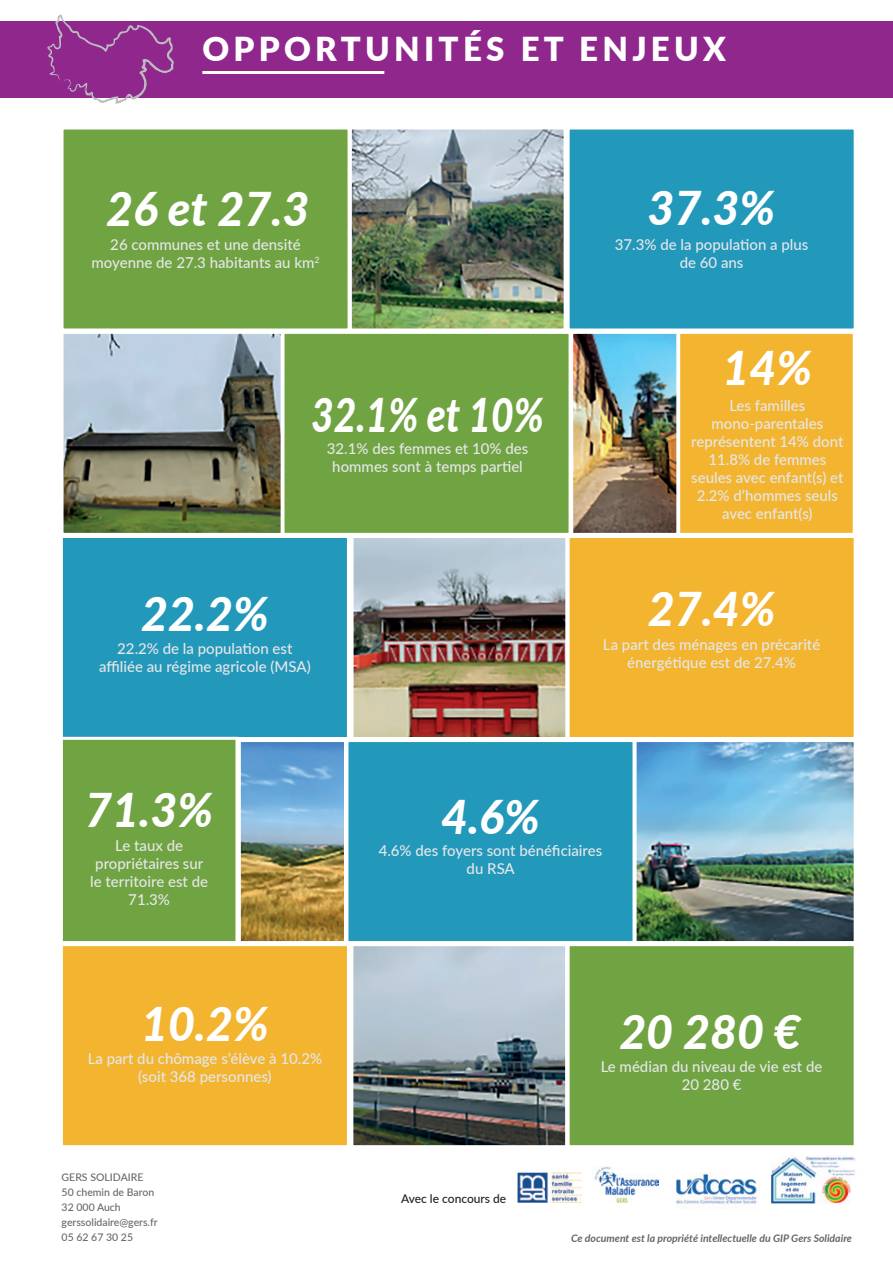
<style>
.page{position:relative;width:893px;height:1263px;background:#fff}
.page>*{position:absolute;margin:0;border:0;box-sizing:border-box;transform-origin:0 0}
.t1{font:italic 800 46.5px "Lato";color:#fff}
.t2{font:italic 800 46.5px "Lato";color:#fff;scale:.84 1}
.t3{font:900 33px "Lato";letter-spacing:.13em;color:#fff}
.t4{font:500 15px/18px "Lato";color:#e6e7e9;text-align:center}
.t5{font:500 12px "Lato";color:#231f20}
.t6{font:500 10.5px/15px "Lato";color:#646969}
.t7{font:italic 700 10.5px "Lato";color:#636768}
</style>
<div class="page">
<div style="left:0;top:21px;width:893px;height:76px;background:#90278d"></div>
<hr style="left:202px;top:71px;width:182px;height:3px;background:#fff">
<div style="left:61px;top:126px;width:290px;height:205px;background:#70a341;border:3px solid #fff"></div>
<div style="left:60px;top:535px;width:290px;height:205px;background:#2298ba;border:3px solid #fff"></div>
<div style="left:60px;top:943px;width:290px;height:205px;background:#f3b430;border:3px solid #fff"></div>
<div style="left:567px;top:126px;width:290px;height:205px;background:#2298ba;border:3px solid #fff"></div>
<div style="left:282px;top:331px;width:290px;height:205px;background:#70a341;border:3px solid #fff"></div>
<div style="left:345px;top:739px;width:290px;height:205px;background:#2298ba;border:3px solid #fff"></div>
<div style="left:567px;top:535px;width:290px;height:205px;background:#f3b430;border:3px solid #fff"></div>
<div style="left:567px;top:943px;width:290px;height:205px;background:#70a341;border:3px solid #fff"></div>
<img style="left:353px;top:130px;width:210px;height:197px">
<div style="left:349px;top:126px;width:218px;height:205px;border:3px solid #fff"></div>
<img style="left:65px;top:335px;width:215px;height:197px">
<div style="left:61px;top:331px;width:223px;height:205px;border:3px solid #fff"></div>
<img style="left:638px;top:743px;width:215px;height:197px">
<div style="left:634px;top:739px;width:223px;height:205px;border:3px solid #fff"></div>
<img style="left:355px;top:539px;width:209px;height:197px">
<div style="left:351px;top:535px;width:217px;height:205px;border:3px solid #fff"></div>
<img style="left:354px;top:947px;width:210px;height:197px">
<div style="left:350px;top:943px;width:218px;height:205px;border:3px solid #fff"></div>
<img style="left:574px;top:335px;width:101px;height:197px">
<div style="left:570px;top:331px;width:109px;height:205px;border:3px solid #fff"></div>
<img style="left:242px;top:743px;width:101px;height:197px">
<div style="left:238px;top:739px;width:109px;height:205px;border:3px solid #fff"></div>
<div style="left:677px;top:331px;width:179px;height:205px;background:#f3b430;border:3px solid #fff"></div>
<div style="left:60px;top:737px;width:178px;height:207px;background:#70a341;border:3px solid #fff"></div>
<svg style="left:47px;top:14px;width:127px;height:90px"></svg>
<img style="left:517px;top:1173px;width:64px;height:29px">
<img style="left:594px;top:1167px;width:65px;height:35px">
<img style="left:676px;top:1172px;width:81px;height:33px">
<img style="left:772px;top:1155px;width:83px;height:48px">
<h2 class="t3" style="left:202px;top:25px;width:525px">OPPORTUNITÉS ET ENJEUX</h2>
<h1 class="t1" style="left:106px;top:175px;width:205px">26 et 27.3</h1>
<h1 class="t1" style="left:647px;top:173px;width:129px">37.3%</h1>
<p class="t4" style="left:92px;top:235px;width:230px">26 communes et une densité moyenne de 27.3 habitants au km<sup>2</sup></p>
<p class="t4" style="left:615px;top:235px;width:195px">37.3% de la population a plus de 60 ans</p>
<h1 class="t1" style="left:722px;top:334px;width:91px">14%</h1>
<h1 class="t2" style="left:311px;top:381px;width:278px">32.1% et 10%</h1>
<p class="t4" style="left:327px;top:439px;width:203px">32.1% des femmes et 10% des hommes sont à temps partiel</p>
<p class="t4" style="left:691px;top:396px;width:154px">Les familles mono-parentales représentent 14% dont<br>11.8% de femmes seules avec enfant(s) et<br>2.2% d’hommes seuls avec enfant(s)</p>
<h1 class="t1" style="left:141px;top:580px;width:129px">22.2%</h1>
<h1 class="t1" style="left:648px;top:575px;width:129px">27.4%</h1>
<p class="t4" style="left:99px;top:639px;width:213px">22.2% de la population est affiliée au régime agricole (MSA)</p>
<p class="t4" style="left:603px;top:634px;width:219px">La part des ménages en précarité énergétique est de 27.4%</p>
<h1 class="t1" style="left:85px;top:776px;width:129px">71.3%</h1>
<p class="t4" style="left:90px;top:835px;width:119px">Le taux de propriétaires sur le territoire est de<br>71.3%</p>
<h1 class="t1" style="left:441px;top:782px;width:100px">4.6%</h1>
<p class="t4" style="left:379px;top:841px;width:225px">4.6% des foyers sont bénéficiaires du RSA</p>
<h1 class="t1" style="left:141px;top:990px;width:129px">10.2%</h1>
<h1 class="t1" style="left:619px;top:998px;width:183px">20 280 €</h1>
<p class="t4" style="left:88px;top:1049px;width:236px">La part du chômage s’élève à 10.2% (soit 368 personnes)</p>
<p class="t6" style="left:62px;top:1169px;width:98px">GERS SOLIDAIRE<br>50 chemin de Baron<br>32 000 Auch gerssolidaire@gers.fr<br>05 62 67 30 25</p>
<p class="t5" style="left:401px;top:1189px;width:107px">Avec le concours de</p>
<p class="t4" style="left:601px;top:1057px;width:223px">Le médian du niveau de vie est de<br>20 280 €</p>
<p class="t7" style="left:571px;top:1230px;width:282px">Ce document est la propriété intellectuelle du GIP Gers Solidaire</p>
</div>
